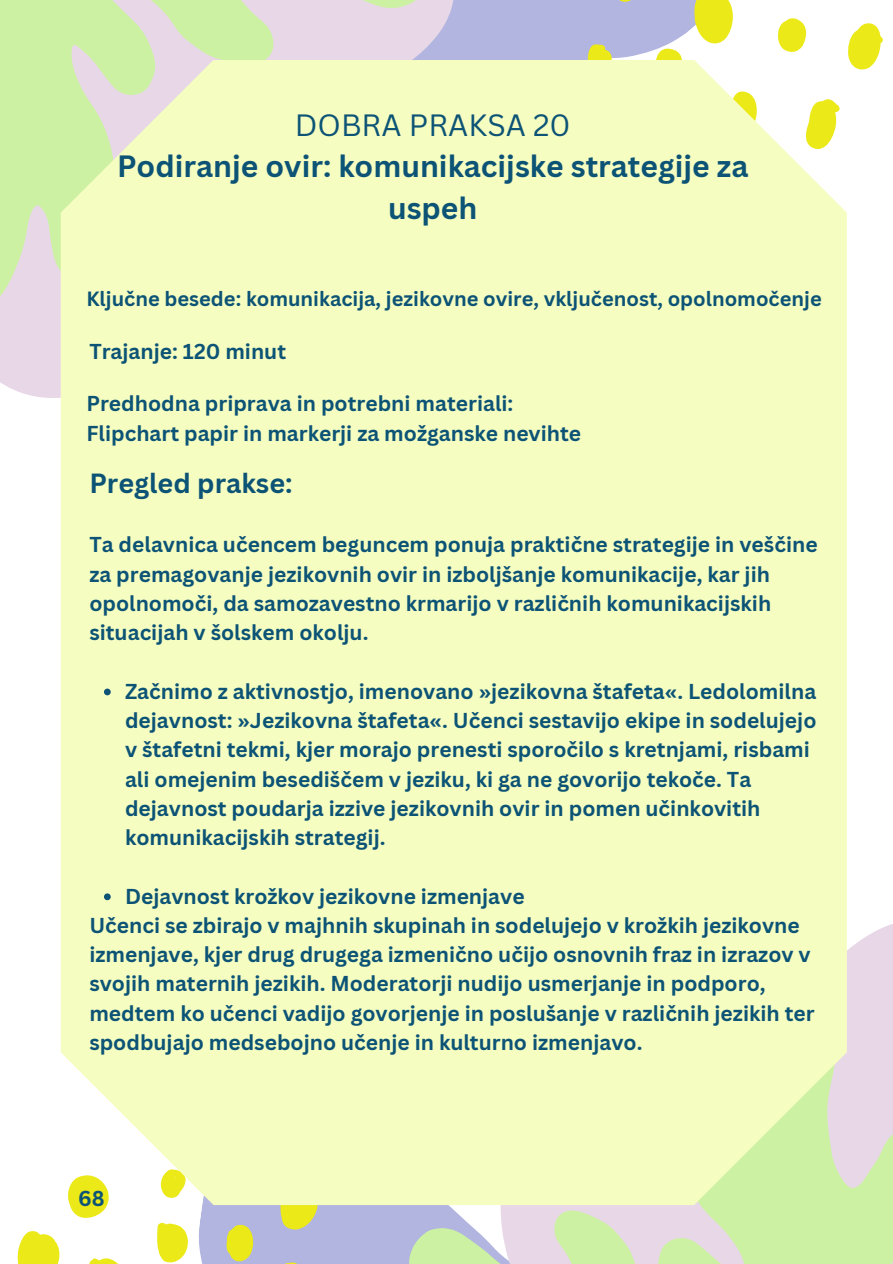
<style>
.page{position:relative;width:893px;height:1264px;background:#fff}
.page>*{position:absolute;margin:0;border:0;box-sizing:border-box;transform-origin:0 0}
.t1{font:700 30px/41.7px "Canva Sans";color:#0c5376;text-align:center}
.t2{font:700 27px "Canva Sans";color:#0c5376}
.t3{font:700 21px/29.2px "Canva Sans";color:#0c5376}
.t4{font:700 20.1px "Canva Sans";color:#0c5376}
.s1{font-weight:400}
</style>
<div class="page">
<svg style="left:846px;top:884px;width:46px;height:74px"></svg>
<svg style="left:804px;top:958px;width:88px;height:305px;background:#dce2ca"></svg>
<div style="left:479px;top:0;width:108px;height:60px;background:#b1b5df"></div>
<svg style="left:360px;top:1204px;width:444px;height:59px;background:#d3deca"></svg>
<svg style="left:263px;top:0;width:216px;height:60px;background:#dcd2e2"></svg>
<svg style="left:0;top:0;width:263px;height:352px;background:#d3eab5"></svg>
<svg style="left:17px;top:1204px;width:314px;height:59px"></svg>
<svg style="left:587px;top:0;width:296px;height:70px"></svg>
<div style="left:61px;top:60px;width:785px;height:1144px;background:#f6fdc1"></div>
<svg style="left:104px;top:688px;width:7px;height:7px"></svg>
<svg style="left:104px;top:893px;width:7px;height:7px"></svg>
<p class="t1" style="left:117px;top:103px;width:632px"><span class="s1">DOBRA PRAKSA 20<br></span>Podiranje ovir: komunikacijske strategije za uspeh</p>
<p class="t4" style="left:86px;top:285px;width:736px">Ključne besede: komunikacija, jezikovne ovire, vključenost, opolnomočenje</p>
<p class="t3" style="left:89px;top:336px;width:198px">Trajanje: 120 minut</p>
<p class="t3" style="left:86px;top:389px;width:496px">Predhodna priprava in potrebni materiali:<br>Flipchart papir in markerji za možganske nevihte</p>
<p class="t2" style="left:89px;top:464px;width:205px">Pregled prakse:</p>
<h1 class="t3" style="left:89px;top:529px;width:729px">Ta delavnica učencem beguncem ponuja praktične strategije in veščine za premagovanje jezikovnih ovir in izboljšanje komunikacije, kar jih opolnomoči, da samozavestno krmarijo v različnih komunikacijskih situacijah v šolskem okolju.</h1>
<h3 class="t3" style="left:125px;top:676px;width:693px">Začnimo z aktivnostjo, imenovano »jezikovna štafeta«. Ledolomilna dejavnost: »Jezikovna štafeta«. Učenci sestavijo ekipe in sodelujejo v štafetni tekmi, kjer morajo prenesti sporočilo s kretnjami, risbami ali omejenim besediščem v jeziku, ki ga ne govorijo tekoče. Ta dejavnost poudarja izzive jezikovnih ovir in pomen učinkovitih komunikacijskih strategij.</h3>
<h3 class="t3" style="left:125px;top:880px;width:401px">Dejavnost krožkov jezikovne izmenjave</h3>
<h3 class="t3" style="left:89px;top:910px;width:726px">Učenci se zbirajo v majhnih skupinah in sodelujejo v krožkih jezikovne izmenjave, kjer drug drugega izmenično učijo osnovnih fraz in izrazov v svojih maternih jezikih. Moderatorji nudijo usmerjanje in podporo, medtem ko učenci vadijo govorjenje in poslušanje v različnih jezikih ter spodbujajo medsebojno učenje in kulturno izmenjavo.</h3>
<p class="t3" style="left:78px;top:1183px;width:28px">68</p>
</div>
